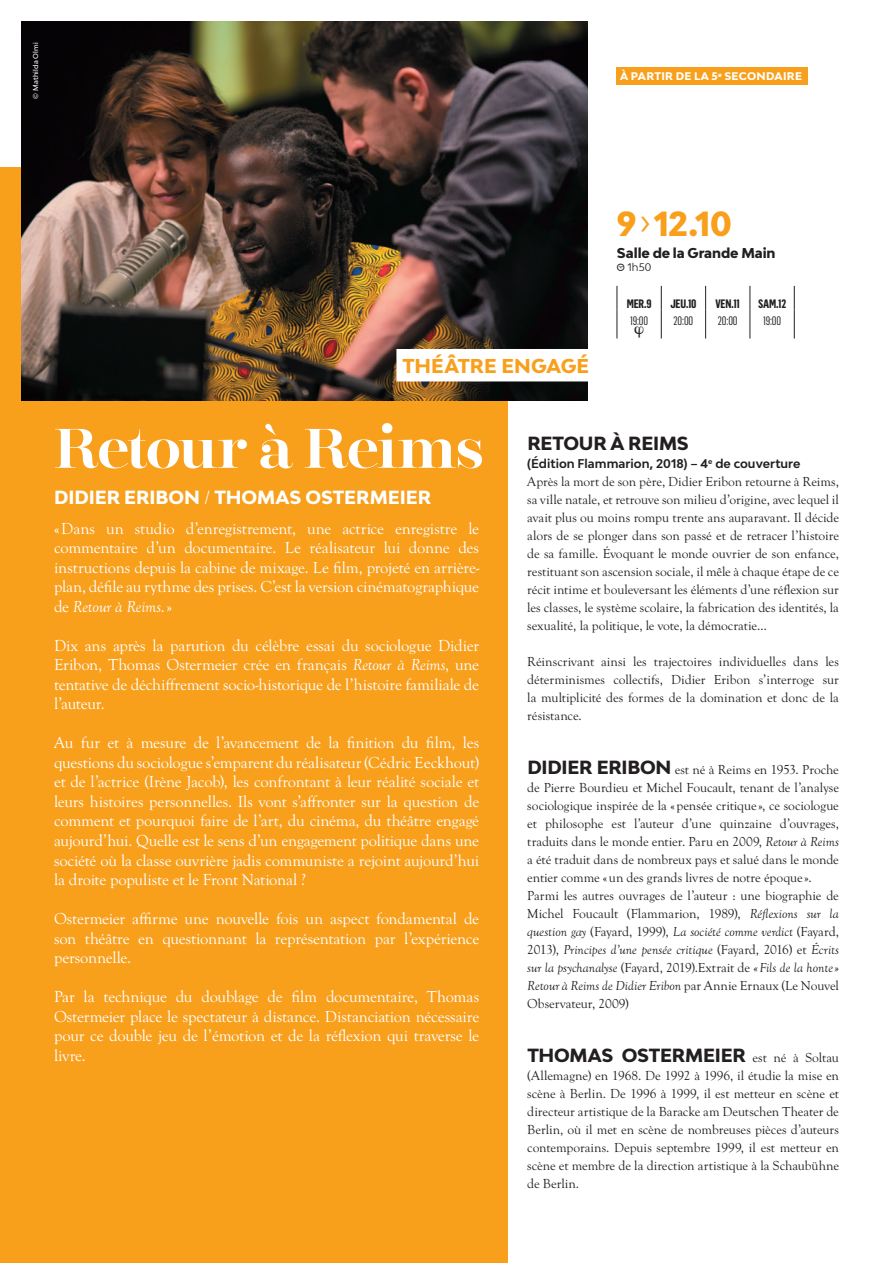
<style>
.page{position:relative;width:893px;height:1263px;background:#fff}
.page>*{position:absolute;margin:0;border:0;box-sizing:border-box;transform-origin:0 0}
.TITRE_SPECT{font:600 55.5px "Encorpada Classic";letter-spacing:-.03em;color:#fff}
.t1{font:800 33px "Bw Modelica";color:#f89f1c}
.t2{font:800 18.9px "Bw Modelica";color:#f89f1c}
.BODY{font:800 18px "Bw Modelica";letter-spacing:-.015em;color:#231f20}
.AUTEUR{font:800 18px "Bw Modelica";color:#fff}
.BODY-2{font:16.5px/19.5px "Goudy Old Sty";letter-spacing:-.015em;color:#fff;text-align:justify}
.BODY-3{font:13.5px/18px "Goudy Old Sty";letter-spacing:-.005em;color:#231f20;text-align:justify}
.t3{font:800 13.5px "Bw Modelica";letter-spacing:-.005em;color:#231f20}
.BODY-4{font:700 12px "Bw Modelica";letter-spacing:.005em;color:#231f20}
.t4{font:700 12px "Flama Cond";letter-spacing:-.015em;color:#231f20}
.t5{font:12px "Flama Cond";letter-spacing:-.01em;color:#231f20}
.t6{font:800 10.5px "Bw Modelica";letter-spacing:.025em;color:#fff}
.t7{font:10.5px "Bw Modelica";color:#231f20}
.t8{font:500 6.75px "Bw Modelica";letter-spacing:.025em;color:#fff}
.s1{font-weight:400}
.s2{font-family:"watches"}
.s3{font-weight:300}
.s4{font-style:italic}
.s5{font-family:"Bw Modelica";font-weight:800;font-size:18px}
.s6{font-family:"Goudy Old Sty";font-weight:400;font-size:13.5px}
</style>
<div class="page">
<div style="left:0;top:168px;width:507px;height:1095px;background:#f89f1c"></div>
<img style="left:21px;top:21px;width:567px;height:380px">
<div style="left:396px;top:349px;width:193px;height:32px;background:#fff"></div>
<div style="left:617px;top:67px;width:191px;height:18px;background:#f89f1c"></div>
<svg style="left:617px;top:286px;width:1px;height:52px"></svg>
<svg style="left:661px;top:286px;width:1px;height:52px"></svg>
<svg style="left:705px;top:286px;width:1px;height:52px"></svg>
<svg style="left:750px;top:286px;width:1px;height:52px"></svg>
<svg style="left:794px;top:286px;width:1px;height:52px"></svg>
<p class="t8" style="left:31px;top:99px;width:58px;rotate:-90deg">© Mathilda Olmi</p>
<p class="t6" style="left:620px;top:70px;width:183px">À PARTIR DE LA 5<sup>e</sup> SECONDAIRE</p>
<p class="t1" style="left:617px;top:202px;width:116px">9<span class="s1">›</span>12.10</p>
<p class="t3" style="left:617px;top:244px;width:160px">Salle de la Grande Main</p>
<p class="t7" style="left:617px;top:260px;width:36px"><span class="s2">c</span> 1h50</p>
<p class="t2" style="left:402px;top:354px;width:188px">THÉÂTRE ENGAGÉ</p>
<p class="t4" style="left:627px;top:295px;width:26px">MER.9</p>
<p class="t4" style="left:670px;top:295px;width:28px">JEU.10</p>
<p class="t4" style="left:715px;top:295px;width:26px">VEN.11</p>
<p class="t4" style="left:758px;top:295px;width:30px">SAM.12</p>
<p class="t5" style="left:630px;top:311px;width:20px">19:00</p>
<p class="t5" style="left:674px;top:311px;width:21px">20:00</p>
<p class="t5" style="left:718px;top:311px;width:21px">20:00</p>
<p class="t5" style="left:763px;top:311px;width:20px">19:00</p>
<p class="TITRE_SPECT" style="left:54px;top:410px;width:432px">Retour à Reims</p>
<p class="AUTEUR" style="left:54px;top:486px;width:379px">DIDIER ERIBON <span class="s3">/</span> THOMAS OSTERMEIER</p>
<p class="BODY-2" style="left:54px;top:519px;width:427px">«Dans un studio d’enregistrement, une actrice enregistre le commentaire d’un documentaire. Le réalisateur lui donne des instructions depuis la cabine de mixage. Le film, projeté en arrière&shy;plan, défile au rythme des prises. C’est la version cinématographique de <span class="s4">Retour à Reims</span>.»</p>
<p class="BODY-2" style="left:54px;top:636px;width:427px">Dix ans après la parution du célèbre essai du sociologue Didier Eribon, Thomas Ostermeier crée en français <span class="s4">Retour à Reims</span>, une tentative de déchiffrement socio-historique de l’histoire familiale de l’auteur.</p>
<p class="BODY-2" style="left:54px;top:734px;width:427px">Au fur et à mesure de l’avancement de la finition du film, les questions du sociologue s’emparent du réalisateur (Cédric Eeckhout) et de l’actrice (Irène Jacob), les confrontant à leur réalité sociale et leurs histoires personnelles. Ils vont s’affronter sur la question de comment et pourquoi faire de l’art, du cinéma, du théâtre engagé aujourd’hui. Quelle est le sens d’un engagement politique dans une société où la classe ouvrière jadis communiste a rejoint aujourd’hui la droite populiste et le Front National ?</p>
<p class="BODY-2" style="left:54px;top:909px;width:427px">Ostermeier affirme une nouvelle fois un aspect fondamental de son théâtre en questionnant la représentation par l’expérience personnelle.</p>
<p class="BODY-2" style="left:54px;top:987px;width:427px">Par la technique du doublage de film documentaire, Thomas Ostermeier place le spectateur à distance. Distanciation nécessaire pour ce double jeu de l’émotion et de la réflexion qui traverse le livre.</p>
<p class="BODY" style="left:527px;top:432px;width:163px">RETOUR À REIMS</p>
<p class="BODY-4" style="left:527px;top:456px;width:275px">(Édition Flammarion, 2018) – 4<sup>e</sup> de couverture</p>
<p class="BODY-3" style="left:527px;top:473px;width:313px">Après la mort de son père, Didier Eribon retourne à Reims, sa ville natale, et retrouve son milieu d’origine, avec lequel il avait plus ou moins rompu trente ans auparavant. Il décide alors de se plonger dans son passé et de retracer l’histoire de sa famille. Évoquant le monde ouvrier de son enfance, restituant son ascension sociale, il mêle à chaque étape de ce récit intime et bouleversant les éléments d’une réflexion sur les classes, le système scolaire, la fabrication des identités, la sexualité, la politique, le vote, la démocratie…</p>
<p class="BODY-3" style="left:527px;top:653px;width:313px">Réinscrivant ainsi les trajectoires individuelles dans les déterminismes collectifs, Didier Eribon s’interroge sur la multiplicité des formes de la domination et donc de la résistance.</p>
<p class="BODY-3" style="left:527px;top:761px;width:313px"><span class="s5">DIDIER ERIBON</span> est né à Reims en 1953. Proche de Pierre Bourdieu et Michel Foucault, tenant de l’analyse sociologique inspirée de la «pensée critique», ce sociologue et philosophe est l’auteur d’une quinzaine d’ouvrages, traduits dans le monde entier. Paru en 2009, <span class="s4">Retour à Reims </span>a été traduit dans de nombreux pays et salué dans le monde entier comme «un des grands livres de notre époque».</p>
<p class="BODY-3" style="left:527px;top:887px;width:313px">Parmi les autres ouvrages de l’auteur : une biographie de Michel Foucault (Flammarion, 1989), <span class="s4">Réflexions sur la question gay</span> (Fayard, 1999), <span class="s4">La société comme verdict</span> (Fayard, 2013), <span class="s4">Principes d’une pensée critique</span> (Fayard, 2016) et <span class="s4">Écrits sur la psychanalyse</span> (Fayard, 2019).Extrait de <span class="s4">«Fils de la honte» Retour à Reims de Didier Eribon</span> par Annie Ernaux (Le Nouvel Observateur, 2009)</p>
<p class="BODY" style="left:527px;top:1044px;width:313px">THOMAS OSTERMEIER <span class="s6">est né à Soltau</span></p>
<p class="BODY-3" style="left:527px;top:1067px;width:313px">(Allemagne) en 1968. De 1992 à 1996, il étudie la mise en scène à Berlin. De 1996 à 1999, il est metteur en scène et directeur artistique de la Baracke am Deutschen Theater de Berlin, où il met en scène de nombreuses pièces d’auteurs contemporains. Depuis septembre 1999, il est metteur en scène et membre de la direction artistique à la Schaubühne de Berlin.</p>
</div>
